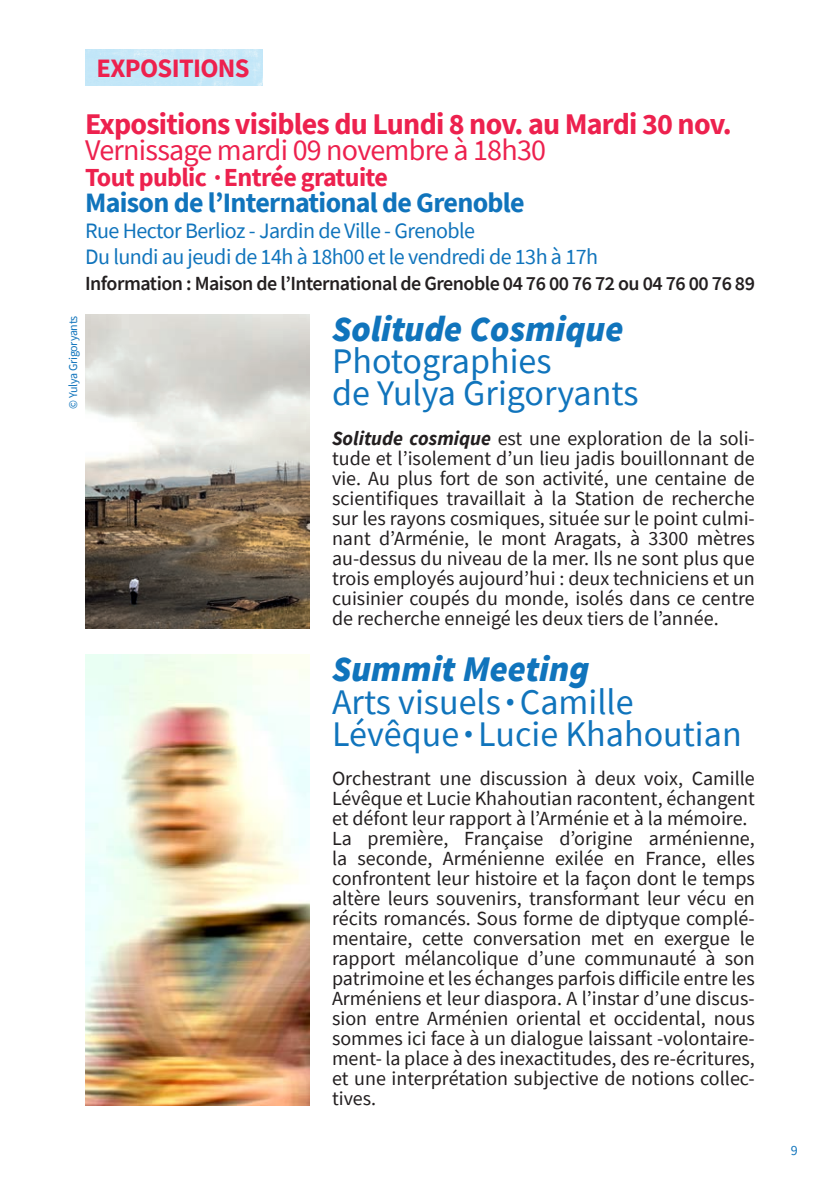
<style>
.page{position:relative;width:840px;height:1191px;background:#fff}
.page>*{position:absolute;margin:0;border:0;box-sizing:border-box;transform-origin:0 0}
.t1{font:36px/32px "Source Sans Pro";color:#1074bc}
.t2{font:italic 900 36px "Source Sans Pro";color:#1074bc}
.t3{font:700 30px "Source Sans Pro";letter-spacing:-.025em;color:#ed214e}
.t4{font:30px "Source Sans Pro";letter-spacing:-.025em;color:#ed214e}
.t5{font:700 28px "Source Sans Pro";letter-spacing:-.025em;color:#1074bc}
.t6{font:700 26.6px "Source Sans Pro";letter-spacing:-.025em;color:#ed214e}
.t7{font:700 26px "Source Sans Pro";letter-spacing:-.025em;color:#ed214e}
.t8{font:22px "Source Sans Pro";letter-spacing:-.025em;color:#1074bc}
.t9{font:20px/20px "Source Sans Pro";color:#231f20;text-align:justify}
.t10{font:600 20px "Source Sans Pro";letter-spacing:-.025em;color:#231f20}
.t11{font:14px "Source Sans Pro";color:#1074bc}
.t12{font:12px "Source Sans Pro";letter-spacing:-.025em;color:#1074bc}
.s1{font-weight:700;font-style:italic}
.s2{font-weight:700}
</style>
<div class="page">
<img style="left:85px;top:50px;width:177px;height:35px">
<img style="left:85px;top:314px;width:224px;height:314px">
<img style="left:85px;top:654px;width:224px;height:452px">
<p class="t6" style="left:97px;top:50px;width:154px">EXPOSITIONS</p>
<p class="t3" style="left:85px;top:104px;width:647px">Expositions visibles du Lundi 8 nov. au Mardi 30 nov.</p>
<p class="t4" style="left:85px;top:131px;width:462px">Vernissage mardi 09 novembre à 18h30</p>
<p class="t7" style="left:85px;top:160px;width:304px">Tout public ∙Entrée gratuite</p>
<p class="t5" style="left:85px;top:184px;width:441px">Maison de l’International de Grenoble</p>
<p class="t8" style="left:85px;top:217px;width:391px">Rue Hector Berlioz - Jardin de Ville - Grenoble</p>
<p class="t8" style="left:85px;top:243px;width:514px">Du lundi au jeudi de 14h à 18h00 et le vendredi de 13h à 17h</p>
<p class="t10" style="left:85px;top:270px;width:671px">Information : Maison de l’International de Grenoble 04 76 00 76 72 ou 04 76 00 76 89</p>
<p class="t12" style="left:65px;top:408px;width:94px;rotate:-90deg">© Yulya Grigoryants</p>
<p class="t2" style="left:332px;top:304px;width:293px">Solitude Cosmique</p>
<p class="t1" style="left:332px;top:345px;width:221px">Photographies</p>
<p class="t1" style="left:332px;top:377px;width:308px">de Yulya Grigoryants</p>
<p class="t9" style="left:332px;top:428px;width:424px"><span class="s1">Solitude cosmique</span> est une exploration de la soli&shy;tude et l’isolement d’un lieu jadis bouillonnant de vie. Au plus fort de son activité, une centaine de scientifiques travaillait à la Station de recherche sur les rayons cosmiques, située sur le point culmi&shy;nant d’Arménie, le mont Aragats, à 3300 mètres au-dessus du niveau de la mer. Ils ne sont plus que trois employés aujourd’hui : deux techniciens et un cuisinier coupés du monde, isolés dans ce centre de recherche enneigé les deux tiers de l’année.</p>
<p class="t2" style="left:332px;top:644px;width:258px">Summit Meeting</p>
<p class="t1" style="left:332px;top:685px;width:411px">Arts visuels<span class="s2">∙</span>Camille<br>Lévêque<span class="s2">∙</span>Lucie Khahoutian</p>
<p class="t9" style="left:332px;top:768px;width:424px">Orchestrant une discussion à deux voix, Camille Lévêque et Lucie Khahoutian racontent, échangent et défont leur rapport à l’Arménie et à la mémoire.</p>
<p class="t9" style="left:332px;top:828px;width:424px">La première, Française d’origine arménienne, la seconde, Arménienne exilée en France, elles confrontent leur histoire et la façon dont le temps altère leurs souvenirs, transformant leur vécu en récits romancés. Sous forme de diptyque complé&shy;mentaire, cette conversation met en exergue le rapport mélancolique d’une communauté à son patrimoine et les échanges parfois difficile entre les Arméniens et leur diaspora. A l’instar d’une discus&shy;sion entre Arménien oriental et occidental, nous sommes ici face à un dialogue laissant -volontaire&shy;ment- la place à des inexactitudes, des re-écritures, et une interprétation subjective de notions collec&shy;tives.</p>
<p class="t11" style="left:790px;top:1141px;width:8px">9</p>
</div>
